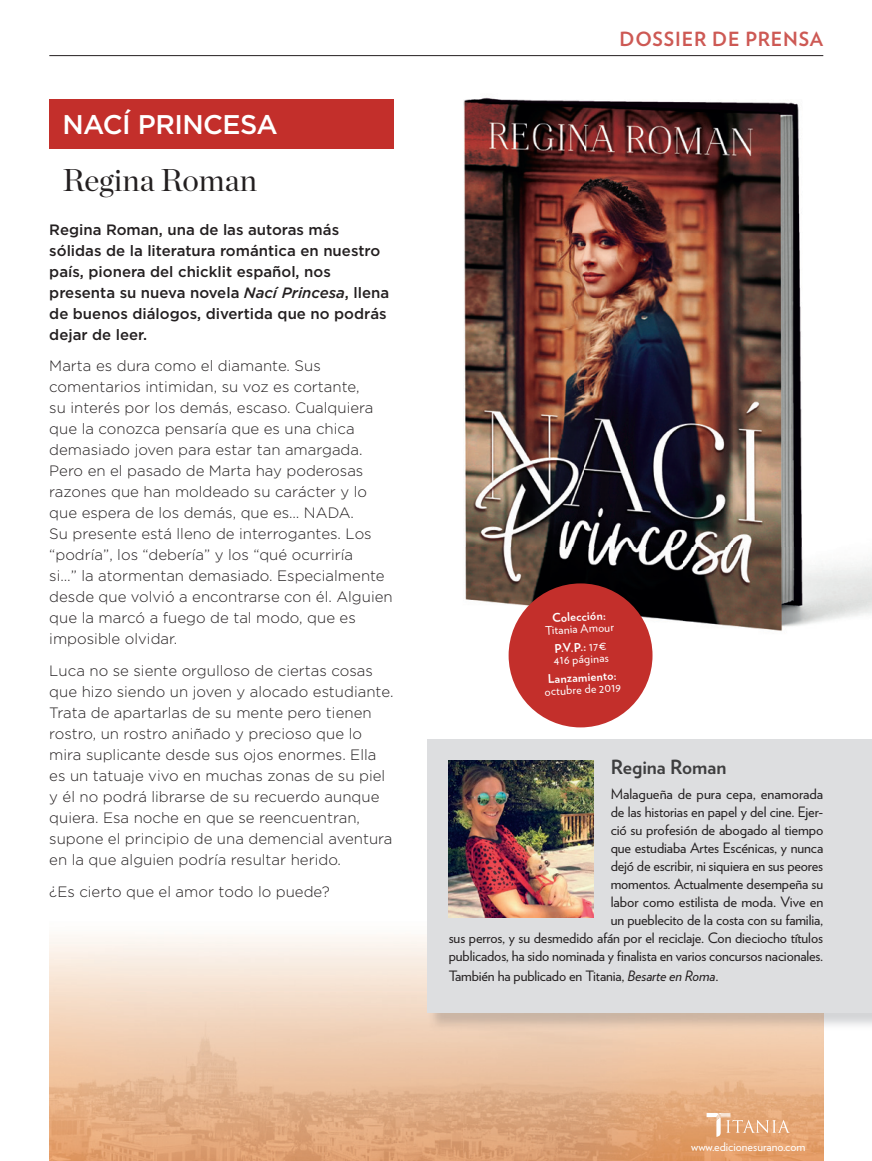
<style>
.page{position:relative;width:872px;height:1161px;background:#fff}
.page>*{position:absolute;margin:0;border:0;box-sizing:border-box;transform-origin:0 0}
.t1{font:31.5px "Chronicle Display";color:#231f20}
.t2{font:500 27px "Gotham HTF";letter-spacing:-.02em;color:#fff}
.t3{font:700 19.5px "Verlag";letter-spacing:.04em;color:#cd5954}
.t4{font:700 19.5px "Verlag";color:#3e3e3f}
.t5{font:300 15px/21px "Gotham";color:#231f20}
.t6{font:500 15px/21px "Gotham";color:#231f20}
.t7{font:14.25px/18px "Verlag";letter-spacing:-.01em;color:#231f20;text-align:right}
.t8{font:12px/18.3px "Verlag";color:#fff;text-align:center}
.t9{font:700 12px "Verlag";color:#fff}
.s1{font-style:italic}
.s2{font-weight:700}
</style>
<div class="page">
<hr style="left:49px;top:55px;width:774px;height:1px;background:#231f20">
<img style="left:49px;top:917px;width:413px;height:243px">
<img style="left:462px;top:1030px;width:361px;height:130px">
<img style="left:463px;top:97px;width:409px;height:554px">
<div style="left:509px;top:583px;width:143px;height:144px;background:#c32f2b;border-radius:50%"></div>
<div style="left:49px;top:99px;width:345px;height:49px;background:#c32f2b"></div>
<div style="left:428px;top:738px;width:444px;height:273px;background:#dddee0"></div>
<img style="left:448px;top:760px;width:146px;height:157px">
<svg style="left:706px;top:1112px;width:84px;height:24px;background:#e7b288"></svg>
<h2 class="t2" style="left:62px;top:109px;width:217px">NACÍ PRINCESA</h2>
<h1 class="t1" style="left:62px;top:156px;width:196px">Regina Roman</h1>
<p class="t6" style="left:49px;top:218px;width:341px">Regina Roman, una de las autoras más sólidas de la literatura romántica en nuestro país, pionera del chicklit español, nos presenta su nueva novela <span class="s1">Nací Princesa</span>, llena de buenos diálogos, divertida que no podrás dejar de leer.</p>
<p class="t5" style="left:49px;top:355px;width:345px">Marta es dura como el diamante. Sus comentarios intimidan, su voz es cortante,<br>su interés por los demás, escaso. Cualquiera que la conozca pensaría que es una chica demasiado joven para estar tan amargada.<br>Pero en el pasado de Marta hay poderosas razones que han moldeado su carácter y lo que espera de los demás, que es… NADA.<br>Su presente está lleno de interrogantes. Los “podría”, los “debería” y los “qué ocurriría<br>si…” la atormentan demasiado. Especialmente desde que volvió a encontrarse con él. Alguien que la marcó a fuego de tal modo, que es imposible olvidar.</p>
<p class="t5" style="left:49px;top:659px;width:346px">Luca no se siente orgulloso de ciertas cosas que hizo siendo un joven y alocado estudiante.<br>Trata de apartarlas de su mente pero tienen rostro, un rostro aniñado y precioso que lo mira suplicante desde sus ojos enormes. Ella es un tatuaje vivo en muchas zonas de su piel y él no podrá librarse de su recuerdo aunque quiera. Esa noche en que se reencuentran, supone el principio de una demencial aventura en la que alguien podría resultar herido.</p>
<p class="t5" style="left:49px;top:880px;width:282px">¿Es cierto que el amor todo lo puede?</p>
<h3 class="t3" style="left:620px;top:23px;width:205px">DOSSIER DE PRENSA</h3>
<p class="t9" style="left:552px;top:608px;width:55px;rotate:-3deg">Colección:</p>
<p class="t8" style="left:545px;top:620px;width:70px;rotate:-3deg">Titania Amour<br><span class="s2">P.V.P.:</span> 17€</p>
<p class="t8" style="left:553px;top:650px;width:57px;rotate:-3deg">416 páginas</p>
<p class="t9" style="left:547px;top:669px;width:70px;rotate:-3deg">Lanzamiento:</p>
<p class="t8" style="left:544px;top:681px;width:78px;rotate:-3deg">octubre de 2019</p>
<h3 class="t4" style="left:611px;top:752px;width:117px">Regina Roman</h3>
<p class="t7" style="left:449px;top:783px;width:376px">Malagueña de pura cepa, enamorada<br>de las historias en papel y del cine. Ejer-<br>ció su profesión de abogado al tiempo<br>que estudiaba Artes Escénicas, y nunca<br>dejó de escribir, ni siquiera en sus peores<br>momentos. Actualmente desempeña su<br>labor como estilista de moda. Vive en<br>un pueblecito de la costa con su familia,<br>sus perros, y su desmedido afán por el reciclaje. Con dieciocho títulos publicados, ha sido nominada y finalista en varios concursos nacionales.</p>
<p class="t7" style="left:449px;top:966px;width:271px">También ha publicado en Titania, <span class="s1">Besarte en Roma</span>.</p>
<p class="t8" style="left:691px;top:1136px;width:116px">www.edicionesurano.com</p>
</div>
